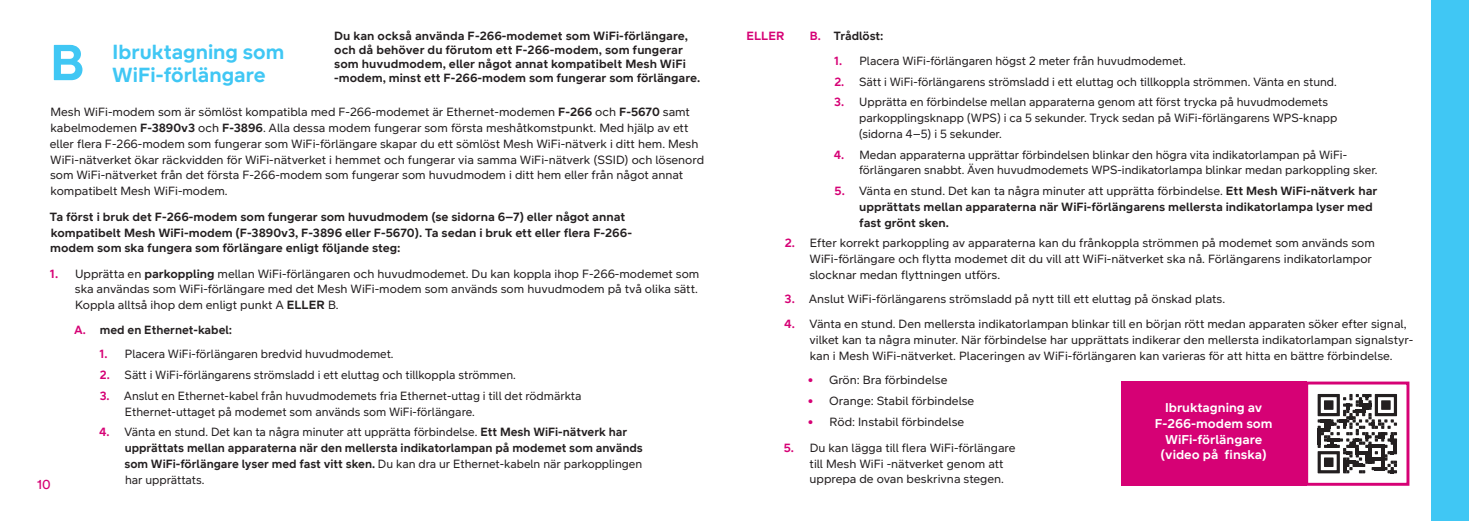
<style>
.page{position:relative;width:1469px;height:521px;background:#fff}
.page>*{position:absolute;margin:0;border:0;box-sizing:border-box;transform-origin:0 0}
.t1{font:700 51.8px "DNA Heading";color:#40c7f4}
.t2{font:700 21px/22.8px "DNA Heading";color:#40c7f4}
.t3{font:14px "Circular Std";color:#d60175}
.t4{font:700 13.12px/15.8px "DNA Text";color:#fff;text-align:center}
.t5{font:12.25px/15.8px "DNA Text";color:#231f20}
.t6{font:700 12.25px/15.8px "DNA Text";color:#231f20}
.t7{font:700 12.25px "DNA Text";color:#d60175}
.s1{font-weight:700}
.s2{font-weight:700;color:#d60175}
.s3{color:#d60175}
.s4{font-weight:400}
</style>
<div class="page">
<div style="left:1431px;top:0;width:37px;height:521px;background:#40c7f4"></div>
<svg style="left:1317px;top:394px;width:79px;height:79px"></svg>
<div style="left:1305px;top:381px;width:104px;height:105px;border:3px solid #d60175"></div>
<div style="left:1121px;top:381px;width:185px;height:105px;background:#d60175"></div>
<p class="t6" style="left:334px;top:29px;width:367px;line-height:14px">Du kan också använda F-266-modemet som WiFi-förlängare, och då behöver du förutom ett F-266-modem, som fungerar som huvudmodem, eller något annat kompatibelt Mesh WiFi -modem, minst ett F-266-modem som fungerar som förlängare.</p>
<h1 class="t1" style="left:50px;top:31px;width:36px">B</h1>
<h2 class="t2" style="left:112px;top:40px;width:173px">Ibruktagning som<br>WiFi-förlängare</h2>
<p class="t5" style="left:50px;top:104px;width:655px">Mesh WiFi-modem som är sömlöst kompatibla med F-266-modemet är Ethernet-modemen <span class="s1">F-266</span> och <span class="s1">F-5670</span> samt kabelmodemen <span class="s1">F-3890v3</span> och <span class="s1">F-3896</span>. Alla dessa modem fungerar som första meshåtkomstpunkt. Med hjälp av ett eller flera F-266-modem som fungerar som WiFi-förlängare skapar du ett sömlöst Mesh WiFi-nätverk i ditt hem. Mesh WiFi-nätverket ökar räckvidden för WiFi-nätverket i hemmet och fungerar via samma WiFi-nätverk (SSID) och lösenord som WiFi-nätverket från det första F-266-modem som fungerar som huvudmodem i ditt hem eller från något annat kompatibelt Mesh WiFi-modem.</p>
<p class="t6" style="left:49px;top:209px;width:584px">Ta först i bruk det F-266-modem som fungerar som huvudmodem (se sidorna 6–7) eller något annat kompatibelt Mesh WiFi-modem (F-3890v3, F-3896 eller F-5670). Ta sedan i bruk ett eller flera F-266- modem som ska fungera som förlängare enligt följande steg:</p>
<p class="t5" style="left:75px;top:265px;width:626px;text-indent:-25px"><span class="s2">1.</span> Upprätta en <span class="s1">parkoppling</span> mellan WiFi-förlängaren och huvudmodemet. Du kan koppla ihop F-266-modemet som ska användas som WiFi-förlängare med det Mesh WiFi-modem som används som huvudmodem på två olika sätt.<br>Koppla alltså ihop dem enligt punkt A <span class="s1">ELLER</span> B.</p>
<p class="t6" style="left:74px;top:321px;width:159px"><span class="s3">A.</span> med en Ethernet-kabel:</p>
<p class="t5" style="left:99px;top:346px;width:295px"><span class="s2">1.</span> Placera WiFi-förlängaren bredvid huvudmodemet.</p>
<p class="t5" style="left:100px;top:367px;width:417px"><span class="s2">2.</span> Sätt i WiFi-förlängarens strömsladd i ett eluttag och tillkoppla strömmen.</p>
<p class="t5" style="left:125px;top:388px;width:458px;text-indent:-25px"><span class="s2">3.</span> Anslut en Ethernet-kabel från huvudmodemets fria Ethernet-uttag i till det rödmärkta<br>Ethernet-uttaget på modemet som används som WiFi-förlängare.</p>
<p class="t6" style="left:124px;top:424px;width:520px;text-indent:-25px"><span class="s3">4.</span> <span class="s4">Vänta en stund. Det kan ta några minuter att upprätta förbindelse.</span> Ett Mesh WiFi-nätverk har upprättats mellan apparaterna när den mellersta indikatorlampan på modemet som används som WiFi-förlängare lyser med fast vitt sken. <span class="s4">Du kan dra ur Ethernet-kabeln när parkopplingen har upprättats.</span></p>
<p class="t3" style="left:37px;top:476px;width:15px">10</p>
<p class="t6" style="left:810px;top:28px;width:75px"><span class="s3">B.</span> Trådlöst:</p>
<p class="t5" style="left:834px;top:53px;width:353px"><span class="s2">1.</span> Placera WiFi-förlängaren högst 2 meter från huvudmodemet.</p>
<p class="t5" style="left:834px;top:73px;width:504px"><span class="s2">2.</span> Sätt i WiFi-förlängarens strömsladd i ett eluttag och tillkoppla strömmen. Vänta en stund.</p>
<p class="t5" style="left:859px;top:94px;width:480px;text-indent:-25px"><span class="s2">3.</span> Upprätta en förbindelse mellan apparaterna genom att först trycka på huvudmodemets parkopplingsknapp (WPS) i ca 5 sekunder. Tryck sedan på WiFi-förlängarens WPS-knapp (sidorna 4–5) i 5 sekunder.</p>
<p class="t5" style="left:859px;top:146px;width:520px;text-indent:-25px"><span class="s2">4.</span> Medan apparaterna upprättar förbindelsen blinkar den högra vita indikatorlampan på WiFi&shy;förlängaren snabbt. Även huvudmodemets WPS-indikatorlampa blinkar medan parkoppling sker.</p>
<p class="t6" style="left:859px;top:183px;width:519px;text-indent:-25px"><span class="s3">5.</span> <span class="s4">Vänta en stund. Det kan ta några minuter att upprätta förbindelse.</span> Ett Mesh WiFi-nätverk har upprättats mellan apparaterna när WiFi-förlängarens mellersta indikatorlampa lyser med fast grönt sken.</p>
<p class="t5" style="left:809px;top:235px;width:567px;text-indent:-25px"><span class="s2">2.</span> Efter korrekt parkoppling av apparaterna kan du frånkoppla strömmen på modemet som används som<br>WiFi-förlängare och flytta modemet dit du vill att WiFi-nätverket ska nå. Förlängarens indikatorlampor slocknar medan flyttningen utförs.</p>
<p class="t5" style="left:784px;top:291px;width:442px"><span class="s2">3.</span> Anslut WiFi-förlängarens strömsladd på nytt till ett eluttag på önskad plats.</p>
<p class="t5" style="left:809px;top:316px;width:605px;text-indent:-25px"><span class="s2">4.</span> Vänta en stund. Den mellersta indikatorlampan blinkar till en början rött medan apparaten söker efter signal, vilket kan ta några minuter. När förbindelse har upprättats indikerar den mellersta indikatorlampan signalstyr&shy;kan i Mesh WiFi-nätverket. Placeringen av WiFi-förlängaren kan varieras för att hitta en bättre förbindelse.</p>
<p class="t5" style="left:808px;top:372px;width:141px"><span class="s2">•</span> Grön: Bra förbindelse</p>
<p class="t5" style="left:808px;top:393px;width:168px"><span class="s2">•</span> Orange: Stabil förbindelse</p>
<p class="t5" style="left:808px;top:413px;width:158px"><span class="s2">•</span> Röd: Instabil förbindelse</p>
<p class="t5" style="left:809px;top:440px;width:207px;text-indent:-26px"><span class="s2">5.</span> Du kan lägga till flera WiFi-förlängare till Mesh WiFi -nätverket genom att upprepa de ovan beskrivna stegen.</p>
<p class="t7" style="left:746px;top:29px;width:40px">ELLER</p>
<p class="t4" style="left:1154px;top:399px;width:119px">Ibruktagning av<br>F-266-modem som<br>WiFi-förlängare (video på finska)</p>
</div>
